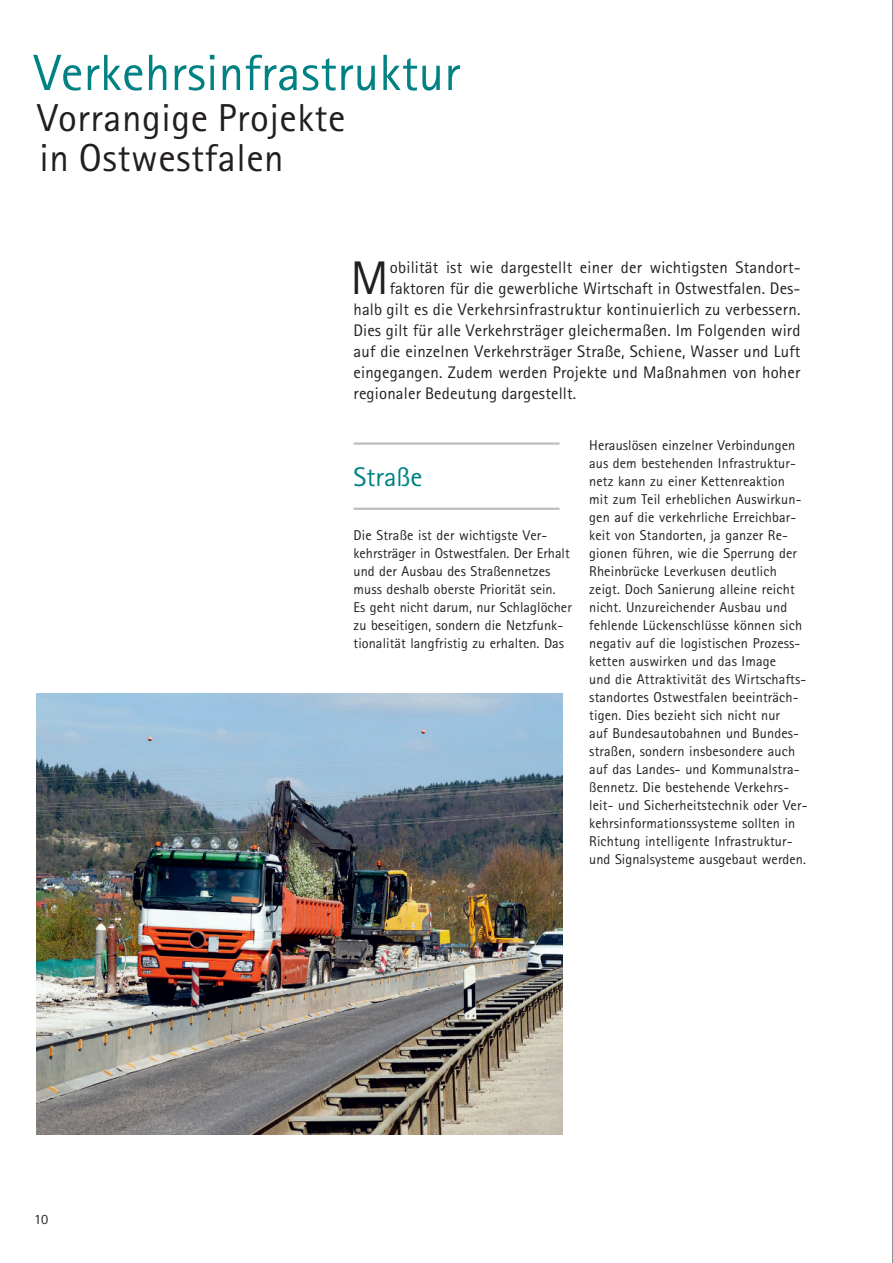
<style>
.page{position:relative;width:893px;height:1263px;background:#fff}
.page>*{position:absolute;margin:0;border:0;box-sizing:border-box;transform-origin:0 0}
.t1{font:51px "Rotis Sans Serif Std";letter-spacing:.005em;color:#008183}
.t2{font:47.25px "Rotis Sans Serif Std";color:#231f20}
.t3{font:39px/40.5px "Rotis Sans Serif Std";letter-spacing:.015em;color:#231f20}
.t4{font:27px "Rotis Sans Serif Std";color:#008183}
.t5{font:16.8px "Rotis Sans Serif Std";letter-spacing:.01em;color:#231f20}
.t6{font:14.25px/18px "Rotis Sans Serif Std";letter-spacing:.01em;color:#231f20}
</style>
<div class="page">
<hr style="left:892px;top:0;width:1px;height:1263px;background:#231f20">
<hr style="left:354px;top:442px;width:205px;height:3px;background:#bcbdc0">
<hr style="left:354px;top:508px;width:205px;height:2px;background:#bcbdc0">
<img style="left:36px;top:694px;width:527px;height:440px">
<h1 class="t1" style="left:34px;top:55px;width:428px">Verkehrsinfrastruktur</h1>
<h3 class="t3" style="left:37px;top:101px;width:310px">Vorrangige Projekte in Ostwestfalen</h3>
<h2 class="t2" style="left:351px;top:261px;width:39px">M</h2>
<p class="t5" style="left:390px;top:261px;width:412px">obilität ist wie dargestellt einer der wichtigsten Standort-</p>
<p class="t5" style="left:390px;top:282px;width:412px">faktoren für die gewerbliche Wirtschaft in Ostwestfalen. Des-</p>
<p class="t5" style="left:354px;top:303px;width:448px">halb gilt es die Verkehrsinfrastruktur kontinuierlich zu verbessern.</p>
<p class="t5" style="left:354px;top:324px;width:448px">Dies gilt für alle Verkehrsträger gleichermaßen. Im Folgenden wird</p>
<p class="t5" style="left:354px;top:345px;width:448px">auf die einzelnen Verkehrsträger Straße, Schiene, Wasser und Luft</p>
<p class="t5" style="left:354px;top:366px;width:448px">eingegangen. Zudem werden Projekte und Maßnahmen von hoher</p>
<p class="t5" style="left:354px;top:387px;width:224px">regionaler Bedeutung dargestellt.</p>
<p class="t6" style="left:34px;top:1212px;width:16px">10</p>
<h3 class="t4" style="left:354px;top:467px;width:70px">Straße</h3>
<p class="t6" style="left:354px;top:528px;width:220px">Die Straße ist der wichtigste Ver&shy;kehrsträger in Ostwestfalen. Der Erhalt und der Ausbau des Straßennetzes muss deshalb oberste Priorität sein.<br>Es geht nicht darum, nur Schlaglöcher zu beseitigen, sondern die Netzfunk&shy;tionalität langfristig zu erhalten. Das</p>
<p class="t6" style="left:589px;top:438px;width:220px">Herauslösen einzelner Verbindungen aus dem bestehenden Infrastruktur&shy;netz kann zu einer Kettenreaktion mit zum Teil erheblichen Auswirkun&shy;gen auf die verkehrliche Erreichbar&shy;keit von Standorten, ja ganzer Re&shy;gionen führen, wie die Sperrung der Rheinbrücke Leverkusen deutlich zeigt. Doch Sanierung alleine reicht nicht. Unzureichender Ausbau und fehlende Lückenschlüsse können sich negativ auf die logistischen Prozess&shy;ketten auswirken und das Image<br>und die Attraktivität des Wirtschafts&shy;standortes Ostwestfalen beeinträch&shy;tigen. Dies bezieht sich nicht nur<br>auf Bundesautobahnen und Bundes&shy;straßen, sondern insbesondere auch auf das Landes- und Kommunalstra&shy;ßennetz. Die bestehende Verkehrs&shy;leit- und Sicherheitstechnik oder Ver&shy;kehrsinformationssysteme sollten in Richtung intelligente Infrastruktur&shy;und Signalsysteme ausgebaut werden.</p>
</div>
